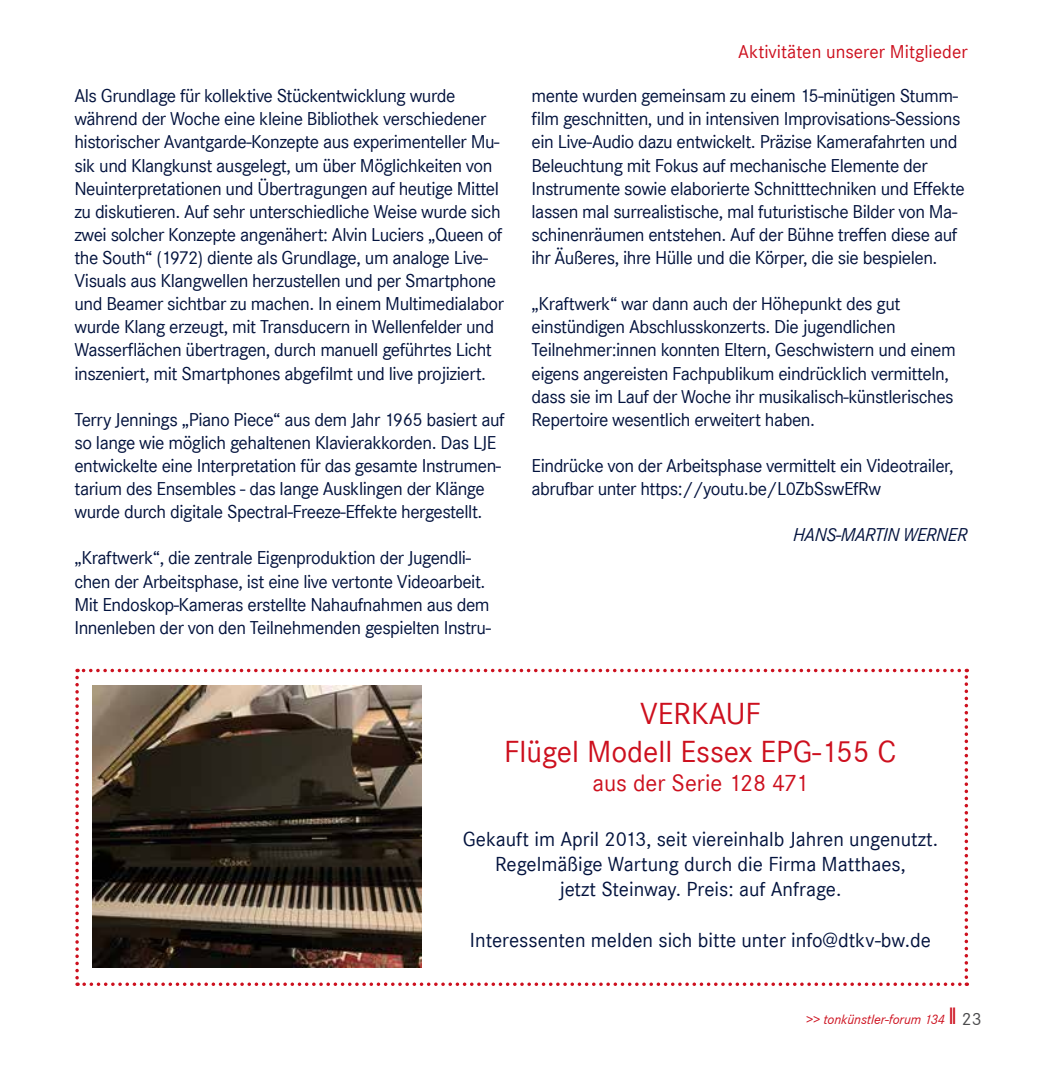
<style>
.page{position:relative;width:1057px;height:1072px;background:#fff}
.page>*{position:absolute;margin:0;border:0;box-sizing:border-box;transform-origin:0 0}
.t1{font:31.5px/37.8px "Corporate S";color:#cd101e;text-align:center}
.t2{font:24.5px "Corporate S";color:#cd101e}
.t3{font:21px/25.2px "Corporate S";color:#03133e;text-align:center}
.t4{font:19.25px/23.1px "Corporate S";letter-spacing:-.025em;color:#03133e}
.t5{font:19.25px "Corporate S";color:#cd101e}
.t6{font:italic 19.25px "Corporate S";letter-spacing:-.025em;color:#03133e}
.t7{font:18.38px "Corporate S";color:#4b4b4d}
.t8{font:italic 14px "Corporate S";color:#cd101e}
.s1{font-style:normal;font-size:24.5px}
</style>
<div class="page">
<svg style="left:75px;top:668px;width:893px;height:318px"></svg>
<img style="left:92px;top:685px;width:329px;height:282px">
<p class="t4" style="left:74px;top:84px;width:431px">Als Grundlage für kollektive Stückentwicklung wurde während der Woche eine kleine Bibliothek verschiedener historischer Avantgarde-Konzepte aus experimenteller Mu&shy;sik und Klangkunst ausgelegt, um über Möglichkeiten von Neuinterpretationen und Übertragungen auf heutige Mittel zu diskutieren. Auf sehr unterschiedliche Weise wurde sich zwei solcher Konzepte angenähert: Alvin Luciers „Queen of the South“ (1972) diente als Grundlage, um analoge Live-Visuals aus Klangwellen herzustellen und per Smartphone und Beamer sichtbar zu machen. In einem Multimedialabor wurde Klang erzeugt, mit Transducern in Wellenfelder und Wasserflächen übertragen, durch manuell geführtes Licht inszeniert, mit Smartphones abgefilmt und live projiziert.</p>
<p class="t4" style="left:74px;top:408px;width:432px">Terry Jennings „Piano Piece“ aus dem Jahr 1965 basiert auf so lange wie möglich gehaltenen Klavierakkorden. Das LJE entwickelte eine Interpretation für das gesamte Instrumen&shy;tarium des Ensembles - das lange Ausklingen der Klänge wurde durch digitale Spectral-Freeze-Effekte hergestellt.</p>
<p class="t4" style="left:74px;top:546px;width:418px">„Kraftwerk“, die zentrale Eigenproduktion der Jugendli&shy;chen der Arbeitsphase, ist eine live vertonte Videoarbeit.<br>Mit Endoskop-Kameras erstellte Nahaufnahmen aus dem Innenleben der von den Teilnehmenden gespielten Instru-</p>
<p class="t5" style="left:738px;top:41px;width:231px">Aktivitäten unserer Mitglieder</p>
<p class="t4" style="left:531px;top:84px;width:435px">mente wurden gemeinsam zu einem 15-minütigen Stumm&shy;film geschnitten, und in intensiven Improvisations-Sessions ein Live-Audio dazu entwickelt. Präzise Kamerafahrten und Beleuchtung mit Fokus auf mechanische Elemente der Instrumente sowie elaborierte Schnitttechniken und Effekte lassen mal surrealistische, mal futuristische Bilder von Ma&shy;schinenräumen entstehen. Auf der Bühne treffen diese auf ihr Äußeres, ihre Hülle und die Körper, die sie bespielen.</p>
<p class="t4" style="left:531px;top:292px;width:426px">„Kraftwerk“ war dann auch der Höhepunkt des gut einstündigen Abschlusskonzerts. Die jugendlichen Teilnehmer:innen konnten Eltern, Geschwistern und einem eigens angereisten Fachpublikum eindrücklich vermitteln, dass sie im Lauf der Woche ihr musikalisch-künstlerisches Repertoire wesentlich erweitert haben.</p>
<p class="t4" style="left:531px;top:454px;width:424px">Eindrücke von der Arbeitsphase vermittelt ein Videotrailer, abrufbar unter https://youtu.be/L0ZbSswEfRw</p>
<p class="t6" style="left:793px;top:524px;width:176px">HANS-MARTIN WERNER</p>
<h1 class="t1" style="left:504px;top:695px;width:394px">VERKAUF<br>Flügel Modell Essex EPG-155 C</h1>
<p class="t2" style="left:592px;top:769px;width:218px">aus der Serie 128 471</p>
<p class="t3" style="left:463px;top:826px;width:477px">Gekauft im April 2013, seit viereinhalb Jahren ungenutzt.<br>Regelmäßige Wartung durch die Firma Matthaes,<br>jetzt Steinway. Preis: auf Anfrage.</p>
<p class="t3" style="left:470px;top:927px;width:462px">Interessenten melden sich bitte unter info@dtkv-bw.de</p>
<p class="t8" style="left:806px;top:1011px;width:152px">&gt;&gt; tonkünstler-forum 134 <span class="s1">ll</span></p>
<p class="t7" style="left:962px;top:1008px;width:21px">23</p>
</div>
